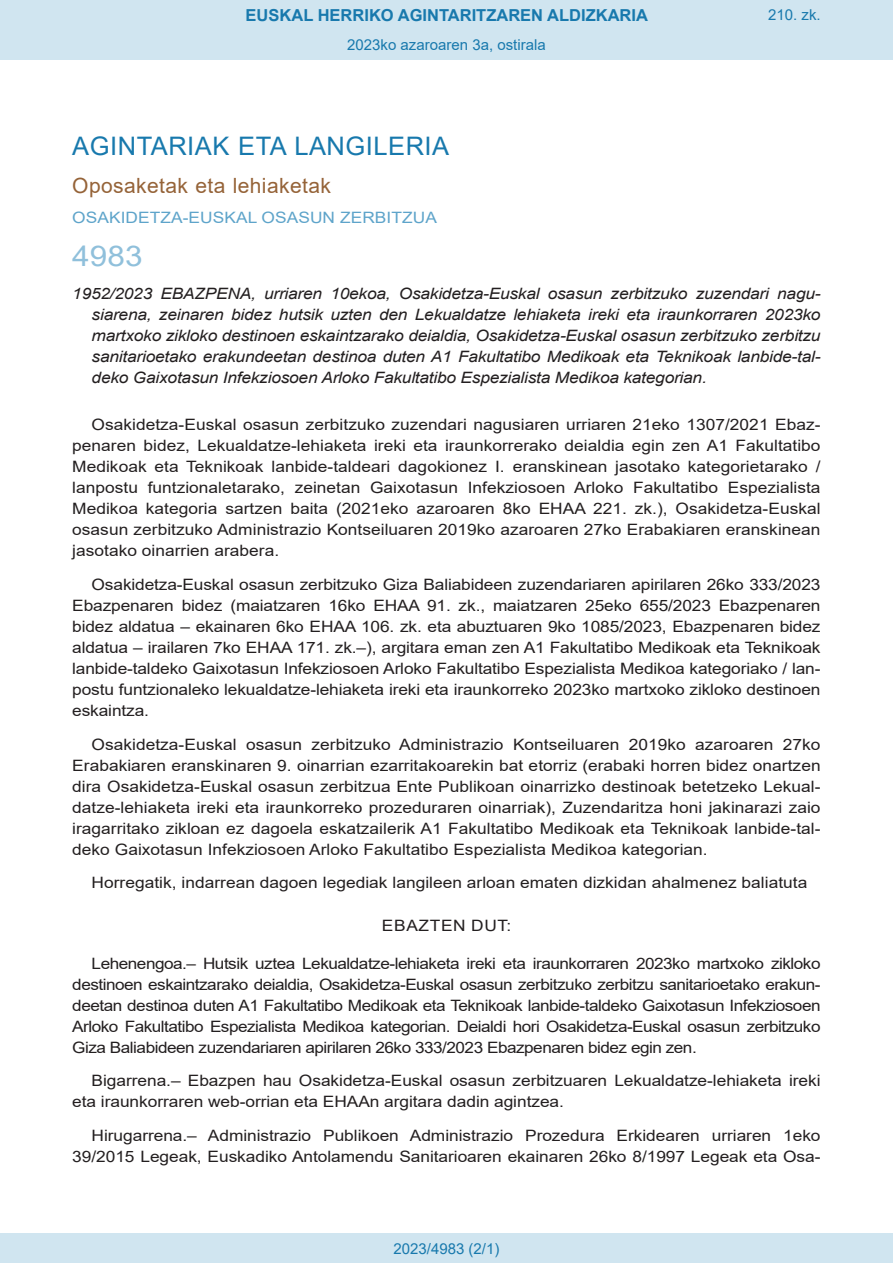
<style>
.page{position:relative;width:893px;height:1263px;background:#fff}
.page>*{position:absolute;margin:0;border:0;box-sizing:border-box;transform-origin:0 0}
.BOPVOrden{font:28.5px "Arial";color:#90c0db;scale:1.11 1}
.BOPVSeccion{font:25.5px "Arial";letter-spacing:.02em;color:#1879ad}
.BOPVSubseccion{font:21px "Arial";letter-spacing:.02em;color:#956338}
.t1{font:700 16.5px "Arial";color:#1879ad}
.BOPVDetalle{font:15.6px/21px "Arial";letter-spacing:-.005em;color:#231f20;text-align:justify;scale:1.11 1}
.BOPVDetalle-2{font:15.6px/21px "Arial";letter-spacing:-.005em;color:#231f20;text-align:justify;scale:1.09 1}
.BOPVTitulo{font:italic 15.6px/21px "Arial";letter-spacing:-.015em;color:#231f20;text-align:justify;scale:1.11 1}
.BOPVOrganismo{font:15.6px "Arial";letter-spacing:.005em;color:#5ea4ca;scale:1.11 1}
.BOPVClave{font:15.6px "Arial";letter-spacing:.035em;color:#231f20;scale:1.11 1}
.Paginacion_Centro{font:15px "Arial";color:#1879ad}
</style>
<div class="page">
<div style="left:0;top:0;width:893px;height:60px;background:#d0e5f0"></div>
<div style="left:0;top:1233px;width:893px;height:30px;background:#d0e5f0"></div>
<p class="t1" style="left:246px;top:3px;width:404px">EUSKAL HERRIKO AGINTARITZAREN ALDIZKARIA</p>
<p class="Paginacion_Centro" style="left:347px;top:35px;width:200px">2023ko azaroaren 3a, ostirala</p>
<p class="Paginacion_Centro" style="left:768px;top:5px;width:54px">210. zk.</p>
<p class="BOPVSeccion" style="left:72px;top:128px;width:378px">AGINTARIAK ETA LANGILERIA</p>
<p class="BOPVSubseccion" style="left:72px;top:171px;width:260px">Oposaketak eta lehiaketak</p>
<p class="BOPVOrganismo" style="left:72px;top:207px;width:330px">OSAKIDETZA-EUSKAL OSASUN ZERBITZUA</p>
<p class="BOPVOrden" style="left:72px;top:236px;width:65px">4983</p>
<p class="BOPVTitulo" style="left:92px;top:284px;width:658px;text-indent:-19px">1952/2023 EBAZPENA, urriaren 10ekoa, Osakidetza-Euskal osasun zerbitzuko zuzendari nagu&shy;siarena, zeinaren bidez hutsik uzten den Lekualdatze lehiaketa ireki eta iraunkorraren 2023ko martxoko zikloko destinoen eskaintzarako deialdia, Osakidetza-Euskal osasun zerbitzuko zerbitzu sanitarioetako erakundeetan destinoa duten A1 Fakultatibo Medikoak eta Teknikoak lanbide-tal&shy;deko Gaixotasun Infekziosoen Arloko Fakultatibo Espezialista Medikoa kategorian.</p>
<p class="BOPVDetalle" style="left:72px;top:414px;width:676px;text-indent:19px">Osakidetza-Euskal osasun zerbitzuko zuzendari nagusiaren urriaren 21eko 1307/2021 Ebaz&shy;penaren bidez, Lekualdatze-lehiaketa ireki eta iraunkorrerako deialdia egin zen A1 Fakultatibo Medikoak eta Teknikoak lanbide-taldeari dagokionez I. eranskinean jasotako kategorietarako / lanpostu funtzionaletarako, zeinetan Gaixotasun Infekziosoen Arloko Fakultatibo Espezialista Medikoa kategoria sartzen baita (2021eko azaroaren 8ko EHAA 221. zk.), Osakidetza-Euskal osasun zerbitzuko Administrazio Kontseiluaren 2019ko azaroaren 27ko Erabakiaren eranskinean jasotako oinarrien arabera.</p>
<p class="BOPVDetalle" style="left:72px;top:574px;width:676px;text-indent:19px">Osakidetza-Euskal osasun zerbitzuko Giza Baliabideen zuzendariaren apirilaren 26ko 333/2023<br>Ebazpenaren bidez (maiatzaren 16ko EHAA 91. zk., maiatzaren 25eko 655/2023 Ebazpenaren bidez aldatua – ekainaren 6ko EHAA 106. zk. eta abuztuaren 9ko 1085/2023, Ebazpenaren bidez aldatua – irailaren 7ko EHAA 171. zk.–), argitara eman zen A1 Fakultatibo Medikoak eta Teknikoak lanbide-taldeko Gaixotasun Infekziosoen Arloko Fakultatibo Espezialista Medikoa kategoriako / lan&shy;postu funtzionaleko lekualdatze-lehiaketa ireki eta iraunkorreko 2023ko martxoko zikloko destinoen eskaintza.</p>
<p class="BOPVDetalle" style="left:72px;top:733px;width:676px;text-indent:19px">Osakidetza-Euskal osasun zerbitzuko Administrazio Kontseiluaren 2019ko azaroaren 27ko Erabakiaren eranskinaren 9. oinarrian ezarritakoarekin bat etorriz (erabaki horren bidez onartzen dira Osakidetza-Euskal osasun zerbitzua Ente Publikoan oinarrizko destinoak betetzeko Lekual&shy;datze-lehiaketa ireki eta iraunkorreko prozeduraren oinarriak), Zuzendaritza honi jakinarazi zaio iragarritako zikloan ez dagoela eskatzailerik A1 Fakultatibo Medikoak eta Teknikoak lanbide-tal&shy;deko Gaixotasun Infekziosoen Arloko Fakultatibo Espezialista Medikoa kategorian.</p>
<p class="BOPVDetalle" style="left:92px;top:872px;width:646px">Horregatik, indarrean dagoen legediak langileen arloan ematen dizkidan ahalmenez baliatuta</p>
<p class="BOPVClave" style="left:382px;top:914px;width:118px">EBAZTEN DUT:</p>
<p class="BOPVDetalle-2" style="left:72px;top:952px;width:688px;text-indent:19px">Lehenengoa.– Hutsik uztea Lekualdatze-lehiaketa ireki eta iraunkorraren 2023ko martxoko zikloko destinoen eskaintzarako deialdia, Osakidetza-Euskal osasun zerbitzuko zerbitzu sanitarioetako erakun&shy;deetan destinoa duten A1 Fakultatibo Medikoak eta Teknikoak lanbide-taldeko Gaixotasun Infekziosoen Arloko Fakultatibo Espezialista Medikoa kategorian. Deialdi hori Osakidetza-Euskal osasun zerbitzuko Giza Baliabideen zuzendariaren apirilaren 26ko 333/2023 Ebazpenaren bidez egin zen.</p>
<p class="BOPVDetalle" style="left:72px;top:1070px;width:676px;text-indent:19px">Bigarrena.– Ebazpen hau Osakidetza-Euskal osasun zerbitzuaren Lekualdatze-lehiaketa ireki eta iraunkorraren web-orrian eta EHAAn argitara dadin agintzea.</p>
<p class="BOPVDetalle" style="left:72px;top:1125px;width:676px;text-align:right">Hirugarrena.– Administrazio Publikoen Administrazio Prozedura Erkidearen urriaren 1eko<br>39/2015 Legeak, Euskadiko Antolamendu Sanitarioaren ekainaren 26ko 8/1997 Legeak eta Osa-</p>
<p class="Paginacion_Centro" style="left:393px;top:1238px;width:107px">2023/4983 (2/1)</p>
</div>
